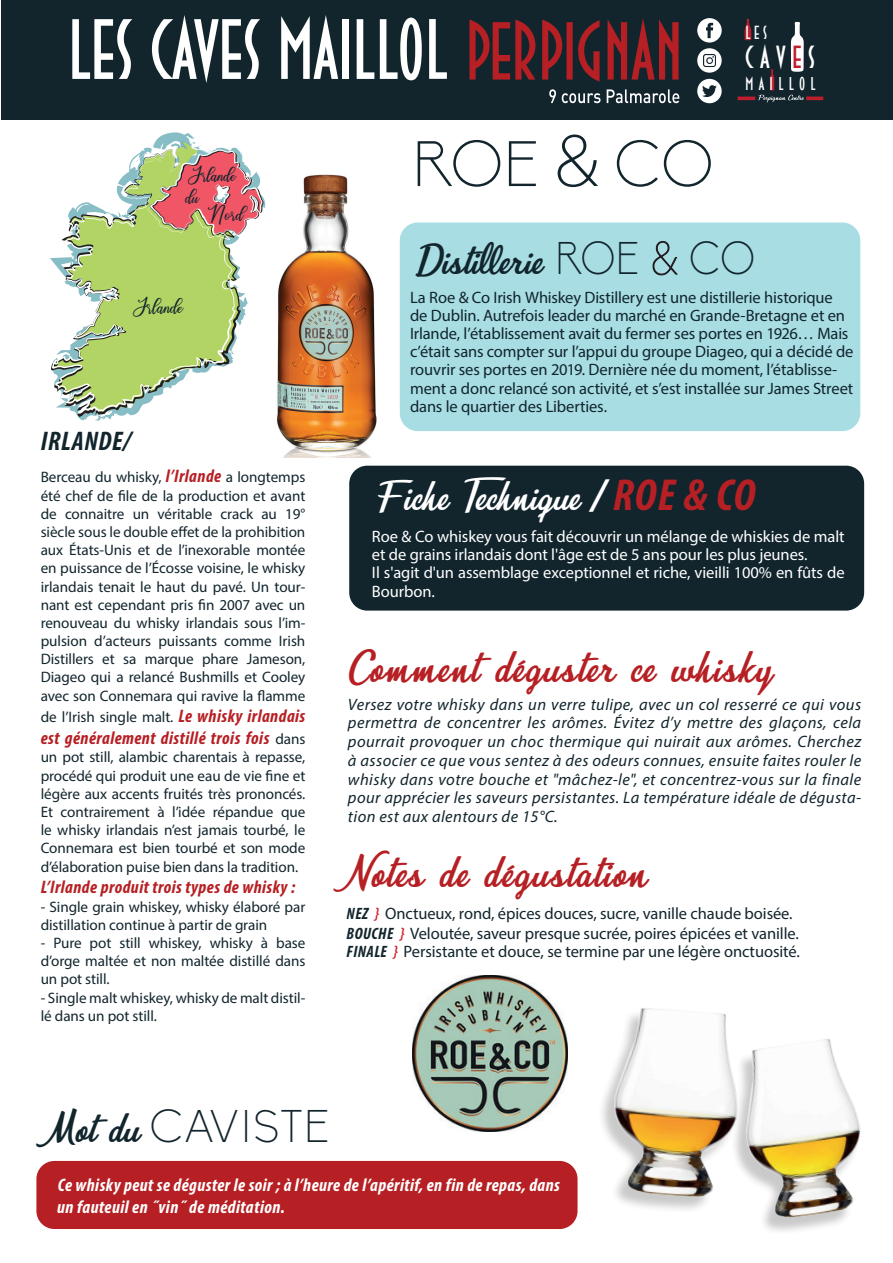
<style>
.page{position:relative;width:893px;height:1263px;background:#fff}
.page>*{position:absolute;margin:0;border:0;box-sizing:border-box;transform-origin:0 0}
.t1{font:84.9px "Deco Tech TL";color:#fff}
.t2{font:300 63px "Biko";color:#12252d}
.t3{font:45px "Mirella";letter-spacing:.025em;color:#b62024}
.t4{font:300 45px "Biko";letter-spacing:.005em;color:#12252d}
.t5{font:42px "Mirella";color:#fff}
.t6{font:42px "Mirella";color:#12252d}
.t7{font:31.8px "Deco Tech TL";letter-spacing:.2em;color:#fff}
.t8{font:italic 700 condensed 27px "Myriad Pro";letter-spacing:.025em;color:#12252d}
.t9{font:22.5px "happy Birthday";color:#12252d}
.t10{font:21.3px/21.5px "happy Birthday";color:#12252d}
.t11{font:18.9px "Deco Tech TL";color:#fff}
.t12{font:18.45px "Deco Tech TL";letter-spacing:.28em;color:#fff}
.t13{font:italic 700 condensed 18.15px/21.8px "Myriad Pro";letter-spacing:.025em;color:#fff}
.t14{font:italic 700 condensed 18.15px "Myriad Pro";letter-spacing:.025em;color:#b62024}
.t15{font:16.5px/18.1px "Myriad Pro";letter-spacing:-.005em;color:#12252d}
.t16{font:italic 16.5px/18.8px "Myriad Pro";letter-spacing:.025em;color:#12252d;text-align:justify}
.t17{font:16.5px/18.1px "Myriad Pro";letter-spacing:-.005em;color:#fff}
.t18{font:15.15px/18.1px "Myriad Pro";letter-spacing:-.005em;color:#12252d;text-align:justify}
.s1{color:#be1d2c}
.s2{font-weight:700;font-style:italic;font-stretch:condensed;font-size:18.15px;color:#b62024}
.s3{font-weight:400;font-style:normal;font-stretch:normal;font-size:15.15px;color:#12252d}
.s4{font-family:"Aaargh Normal";font-weight:400}
.s5{font-family:"Biko";font-weight:300;font-size:45px}
.s6{font-family:"Avenir Next";font-weight:200;font-size:45px}
.s7{font-family:"Myriad Pro";font-weight:700;font-style:italic;font-stretch:condensed;font-size:45px}
.s8{font-family:"Myriad Pro";font-weight:700;font-style:italic;font-stretch:condensed;font-size:45px;color:#b62024}
.s9{font-weight:700;font-style:italic;font-stretch:condensed}
.s10{font-weight:600;font-style:italic;color:#d1232a}
.s11{font-family:"Mirella";font-weight:400;font-size:42px}
</style>
<div class="page">
<div style="left:1px;top:0;width:892px;height:119px;background:#12252d"></div>
<svg style="left:549px;top:89px;width:7px;height:14px"></svg>
<svg style="left:562px;top:93px;width:39px;height:10px"></svg>
<svg style="left:607px;top:89px;width:72px;height:14px"></svg>
<svg style="left:469px;top:18px;width:209px;height:64px"></svg>
<svg style="left:697px;top:18px;width:25px;height:55px"></svg>
<svg style="left:697px;top:79px;width:25px;height:24px"></svg>
<svg style="left:738px;top:19px;width:85px;height:83px"></svg>
<div style="left:400px;top:222px;width:460px;height:209px;background:#a8dde4;border-radius:18px"></div>
<div style="left:349px;top:466px;width:515px;height:145px;background:#12252d;border-radius:18px"></div>
<div style="left:36px;top:1161px;width:541px;height:68px;background:#b62024;border-radius:18px"></div>
<img style="left:277px;top:174px;width:100px;height:283px">
<svg style="left:50px;top:133px;width:216px;height:288px"></svg>
<img style="left:602px;top:1008px;width:125px;height:202px">
<img style="left:708px;top:1029px;width:153px;height:202px">
<img style="left:413px;top:976px;width:155px;height:155px">
<h1 class="t1" style="left:68px;top:5px;width:381px">LES CAVES MAILLOL</h1>
<p class="t11" style="left:745px;top:23px;width:23px">LES</p>
<h3 class="t7" style="left:745px;top:41px;width:72px">CAV<span class="s1">E</span>S</h3>
<p class="t12" style="left:745px;top:74px;width:72px">MAILLOL</p>
<h3 class="t10" style="left:186px;top:163px;width:51px">Irlande du</h3>
<h3 class="t10" style="left:208px;top:202px;width:37px">Nord</h3>
<h3 class="t9" style="left:133px;top:292px;width:52px">Irlande</h3>
<h3 class="t8" style="left:41px;top:424px;width:92px">IRLANDE/</h3>
<p class="t18" style="left:41px;top:468px;width:266px">Berceau du whisky, <span class="s2">l’Irlande</span> a longtemps été chef de file de la production et avant de connaitre un véritable crack au 19° siècle sous le double effet de la prohibition aux États-Unis et de l’inexorable montée en puissance de l’Écosse voisine, le whisky irlandais tenait le haut du pavé. Un tour&shy;nant est cependant pris fin 2007 avec un renouveau du whisky irlandais sous l’im&shy;pulsion d’acteurs puissants comme Irish Distillers et sa marque phare Jameson, Diageo qui a relancé Bushmills et Cooley avec son Connemara qui ravive la flamme</p>
<p class="t18" style="left:41px;top:708px;width:266px">de l’Irish single malt. <span class="s2">Le whisky irlandais</span></p>
<p class="t14" style="left:41px;top:727px;width:266px">est généralement distillé trois fois <span class="s3">dans</span></p>
<p class="t18" style="left:41px;top:748px;width:266px">un pot still, alambic charentais à repasse, procédé qui produit une eau de vie fine et légère aux accents fruités très prononcés.<br>Et contrairement à l’idée répandue que le whisky irlandais n’est jamais tourbé, le Connemara est bien tourbé et son mode d’élaboration puise bien dans la tradition.</p>
<p class="t14" style="left:41px;top:876px;width:256px">L’Irlande produit trois types de whisky :</p>
<p class="t18" style="left:41px;top:897px;width:266px">- Single grain whiskey, whisky élaboré par distillation continue à partir de grain</p>
<p class="t18" style="left:41px;top:933px;width:266px">- Pure pot still whiskey, whisky à base d’orge maltée et non maltée distillé dans un pot still.</p>
<p class="t18" style="left:41px;top:988px;width:266px">- Single malt whiskey, whisky de malt distil&shy;lé dans un pot still.</p>
<h2 class="t2" style="left:413px;top:129px;width:302px">ROE <span class="s4">&amp;</span> CO</h2>
<h3 class="t6" style="left:418px;top:234px;width:338px">Distillerie <span class="s5">ROE</span> <span class="s6">&amp;</span> <span class="s5">CO</span></h3>
<p class="t15" style="left:410px;top:288px;width:445px">La Roe &amp; Co Irish Whiskey Distillery est une distillerie historique de Dublin. Autrefois leader du marché en Grande-Bretagne et en Irlande, l’établissement avait du fermer ses portes en 1926… Mais c’était sans compter sur l’appui du groupe Diageo, qui a décidé de rouvrir ses portes en 2019. Dernière née du moment, l’établisse&shy;ment a donc relancé son activité, et s’est installée sur James Street dans le quartier des Liberties.</p>
<h3 class="t5" style="left:375px;top:470px;width:382px">Fiche Technique <span class="s7">/</span> <span class="s8">ROE &amp; CO</span></h3>
<p class="t17" style="left:372px;top:527px;width:474px">Roe &amp; Co whiskey vous fait découvrir un mélange de whiskies de malt et de grains irlandais dont l'âge est de 5 ans pour les plus jeunes.<br>Il s'agit d'un assemblage exceptionnel et riche, vieilli 100% en fûts de Bourbon.</p>
<h3 class="t3" style="left:348px;top:639px;width:426px">Comment déguster ce whisky</h3>
<p class="t16" style="left:348px;top:694px;width:515px">Versez votre whisky dans un verre tulipe, avec un col resserré ce qui vous permettra de concentrer les arômes. Évitez d’y mettre des glaçons, cela pourrait provoquer un choc thermique qui nuirait aux arômes. Cherchez à associer ce que vous sentez à des odeurs connues, ensuite faites rouler le whisky dans votre bouche et "mâchez-le", et concentrez-vous sur la finale pour apprécier les saveurs persistantes. La température idéale de dégusta&shy;tion est aux alentours de 15°C.</p>
<h3 class="t3" style="left:347px;top:844px;width:302px">Notes de dégustation</h3>
<p class="t15" style="left:347px;top:903px;width:454px;line-height:19.8px"><span class="s9">NEZ</span> <span class="s10">}</span> Onctueux, rond, épices douces, sucre, vanille chaude boisée.<br><span class="s9">BOUCHE</span> <span class="s10">}</span> Veloutée, saveur presque sucrée, poires épicées et vanille.</p>
<p class="t15" style="left:347px;top:942px;width:455px"><span class="s9">FINALE</span> <span class="s10">}</span> Persistante et douce, se termine par une légère onctuosité.</p>
<h3 class="t4" style="left:36px;top:1101px;width:295px"><span class="s11">Mot du</span> CAVISTE</h3>
<p class="t13" style="left:57px;top:1173px;width:504px">Ce whisky peut se déguster le soir ; à l’heure de l’apéritif, en fin de repas, dans un fauteuil en ˝vin˝ de méditation.</p>
</div>
